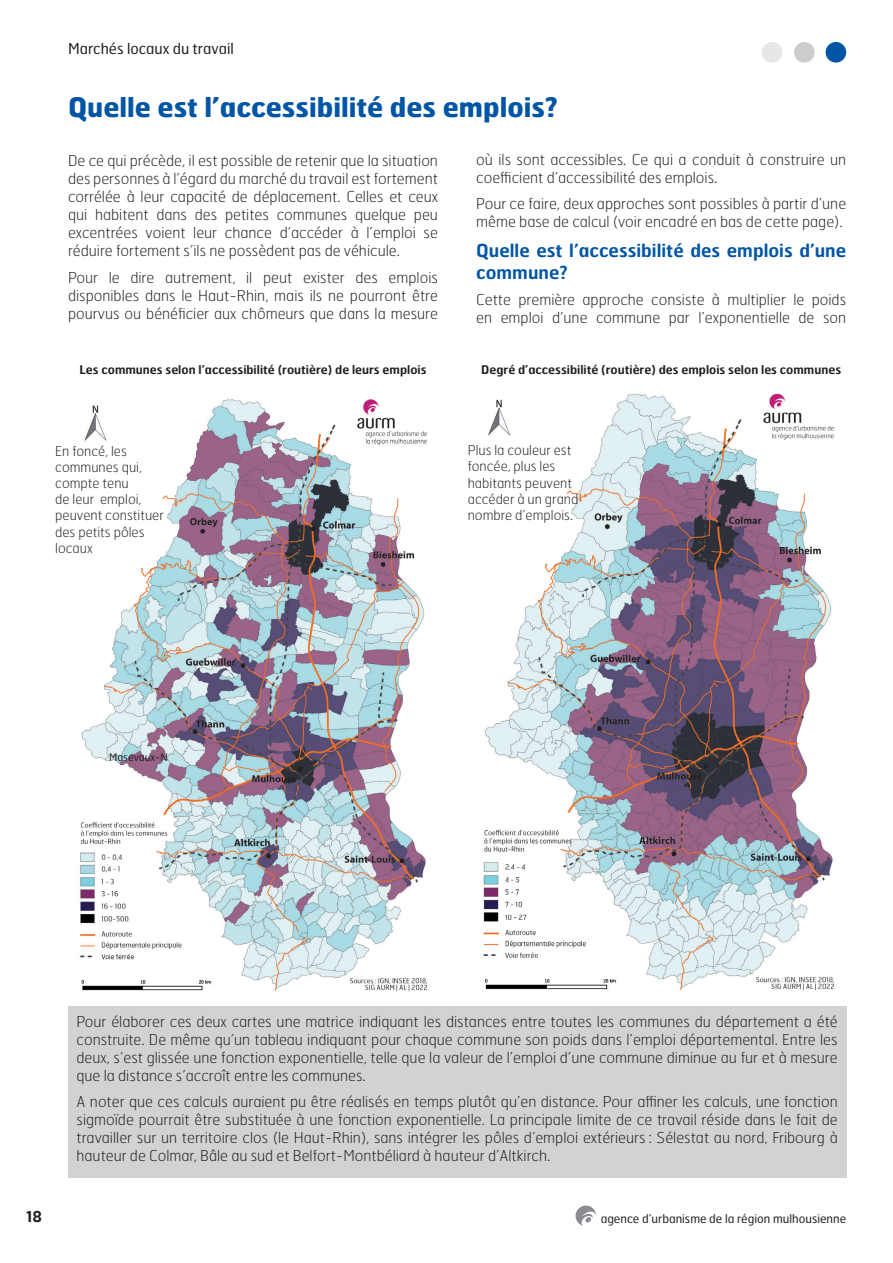
<style>
.page{position:relative;width:893px;height:1263px;background:#fff}
.page>*{position:absolute;margin:0;border:0;box-sizing:border-box;transform-origin:0 0}
.t1{font:700 27px "Hermes FB";color:#0155a5}
.t2{font:600 18px/21.6px "Hermes FB";color:#0155a5}
.t3{font:100 15px/18px "Hermes FB";color:#231f20;text-align:justify}
.t4{font:15px "Hermes FB";color:#231f20}
.t5{font:600 15px "Hermes FB";color:#231f20}
.t6{font:100 13.5px/16.2px "Hermes FB";color:#231f20}
.t7{font:600 12px "Hermes FB";color:#231f20}
.t8{font:12px "Hermes FB";color:#231f20}
.t9{font:10.5px "Hermes FB";color:#231f20}
</style>
<div class="page">
<div style="left:826px;top:42px;width:20px;height:21px;background:#0155a5;border-radius:50%"></div>
<div style="left:794px;top:42px;width:21px;height:21px;background:#cbccce;border-radius:50%"></div>
<div style="left:762px;top:42px;width:20px;height:21px;background:#e6e7e9;border-radius:50%"></div>
<svg style="left:576px;top:1205px;width:20px;height:21px"></svg>
<img style="left:80px;top:399px;width:348px;height:593px">
<div style="left:68px;top:1006px;width:778px;height:172px;background:#d1d2d4"></div>
<img style="left:483px;top:393px;width:351px;height:598px">
<p class="t4" style="left:68px;top:39px;width:167px">Marchés locaux du travail</p>
<h1 class="t1" style="left:68px;top:90px;width:491px">Quelle est l’accessibilité des emplois?</h1>
<p class="t3" style="left:68px;top:151px;width:371px">De ce qui précède, il est possible de retenir que la situation des personnes à l’égard du marché du travail est fortement corrélée à leur capacité de déplacement. Celles et ceux qui habitent dans des petites communes quelque peu excentrées voient leur chance d’accéder à l’emploi se réduire fortement s’ils ne possèdent pas de véhicule.</p>
<p class="t3" style="left:68px;top:268px;width:371px">Pour le dire autrement, il peut exister des emplois disponibles dans le Haut-Rhin, mais ils ne pourront être pourvus ou bénéficier aux chômeurs que dans la mesure</p>
<p class="t3" style="left:476px;top:150px;width:371px">où ils sont accessibles. Ce qui a conduit à construire un coefficient d’accessibilité des emplois.</p>
<p class="t3" style="left:476px;top:194px;width:371px">Pour ce faire, deux approches sont possibles à partir d’une même base de calcul (voir encadré en bas de cette page).</p>
<p class="t2" style="left:476px;top:239px;width:371px">Quelle est l’accessibilité des emplois d’une commune?</p>
<p class="t3" style="left:476px;top:291px;width:371px">Cette première approche consiste à multiplier le poids en emploi d’une commune par l’exponentielle de son</p>
<p class="t7" style="left:79px;top:361px;width:349px">Les communes selon l’accessibilité (routière) de leurs emplois</p>
<p class="t6" style="left:55px;top:442px;width:110px">En foncé, les communes qui, compte tenu<br>de leur emploi, peuvent constituer des petits pôles locaux</p>
<p class="t7" style="left:481px;top:362px;width:361px">Degré d’accessibilité (routière) des emplois selon les communes</p>
<p class="t6" style="left:468px;top:442px;width:112px">Plus la couleur est foncée, plus les habitants peuvent accéder à un grand nombre d’emplois.</p>
<p class="t9" style="left:109px;top:750px;width:60px">Masevaux-N</p>
<p class="t3" style="left:77px;top:1012px;width:763px">Pour élaborer ces deux cartes une matrice indiquant les distances entre toutes les communes du département a été construite. De même qu’un tableau indiquant pour chaque commune son poids dans l’emploi départemental. Entre les deux, s’est glissée une fonction exponentielle, telle que la valeur de l’emploi d’une commune diminue au fur et à mesure que la distance s’accroît entre les communes.</p>
<p class="t3" style="left:77px;top:1092px;width:763px">A noter que ces calculs auraient pu être réalisés en temps plutôt qu’en distance. Pour affiner les calculs, une fonction sigmoïde pourrait être substituée à une fonction exponentielle. La principale limite de ce travail réside dans le fait de travailler sur un territoire clos (le Haut-Rhin), sans intégrer les pôles d’emploi extérieurs : Sélestat au nord, Fribourg à hauteur de Colmar, Bâle au sud et Belfort-Montbéliard à hauteur d’Altkirch.</p>
<p class="t5" style="left:26px;top:1207px;width:17px">18</p>
<p class="t8" style="left:601px;top:1210px;width:247px">agence d’urbanisme de la région mulhousienne</p>
</div>
